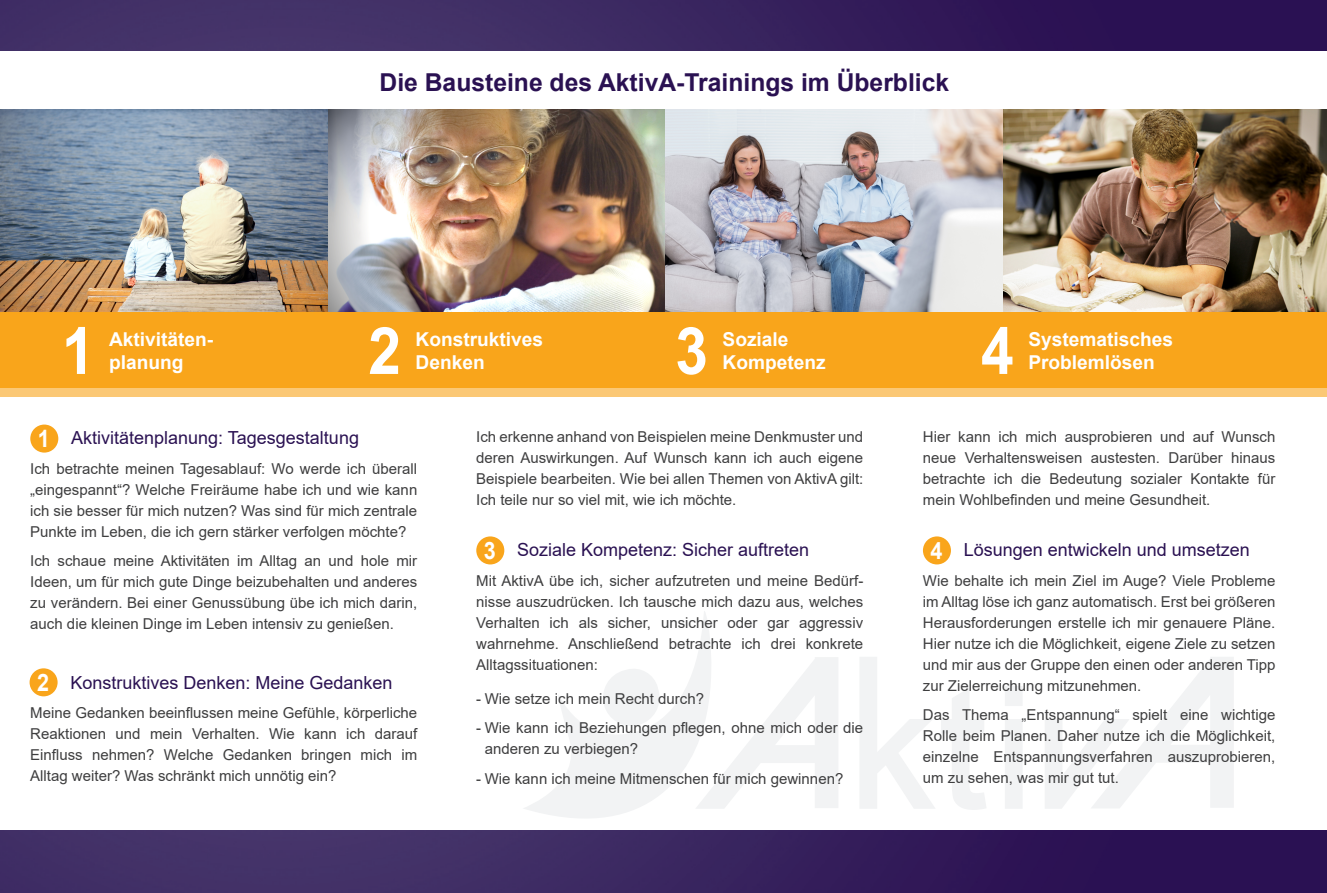
<style>
.page{position:relative;width:1327px;height:893px;background:#fff}
.page>*{position:absolute;margin:0;border:0;box-sizing:border-box;transform-origin:0 0}
.t1{font:700 65.4px "Arial";color:#fff;scale:.9 1}
.Überschrift_1{font:700 24.75px "Arial";color:#2a1152}
.Überschrift_2{font:700 24px "Arial";color:#fff;scale:.9 1}
.t2{font:700 19.2px/23px "Arial";color:#fff}
.Überschrift_2-2{font:18px "Arial";color:#2a1152}
.Aufzählung{font:15px/21px "Arial";color:#3e3e3f;text-align:justify}
</style>
<div class="page">
<img style="left:0;top:0;width:1327px;height:893px">
<div style="left:0;top:51px;width:1327px;height:778px;background:#fff"></div>
<svg style="left:860px;top:657px;width:75px;height:152px"></svg>
<svg style="left:941px;top:688px;width:45px;height:122px"></svg>
<svg style="left:1005px;top:686px;width:17px;height:20px"></svg>
<div style="left:1005px;top:719px;width:17px;height:90px;background:#f2f3f4"></div>
<svg style="left:718px;top:657px;width:120px;height:152px"></svg>
<svg style="left:1045px;top:657px;width:188px;height:152px"></svg>
<svg style="left:522px;top:611px;width:196px;height:233px"></svg>
<div style="left:0;top:312px;width:1327px;height:84px;background:#f9a51b"></div>
<div style="left:0;top:388px;width:1327px;height:9px;background:#fbc875"></div>
<div style="left:30px;top:425px;width:28px;height:28px;background:#f9a51b;border-radius:50%"></div>
<div style="left:476px;top:536px;width:28px;height:28px;background:#f9a51b;border-radius:50%"></div>
<div style="left:923px;top:536px;width:28px;height:28px;background:#f9a51b;border-radius:50%"></div>
<div style="left:30px;top:668px;width:28px;height:28px;background:#f9a51b;border-radius:50%"></div>
<img style="left:0;top:109px;width:1327px;height:203px">
<p class="Überschrift_1" style="left:379px;top:64px;width:571px">Die Bausteine des AktivA-Trainings im Überblick</p>
<p class="t1" style="left:62px;top:305px;width:38px">1</p>
<p class="t1" style="left:368px;top:305px;width:38px">2</p>
<p class="t1" style="left:675px;top:305px;width:38px">3</p>
<p class="t2" style="left:109px;top:328px;width:106px">Aktivitäten&shy;planung</p>
<p class="t2" style="left:416px;top:328px;width:129px">Konstruktives<br>Denken</p>
<p class="t2" style="left:722px;top:328px;width:67px">Soziale</p>
<p class="t2" style="left:722px;top:351px;width:105px">Kompetenz</p>
<p class="t1" style="left:981px;top:305px;width:38px">4</p>
<p class="t2" style="left:1028px;top:328px;width:146px">Systematisches<br>Problemlösen</p>
<p class="Überschrift_2" style="left:38px;top:422px;width:15px">1</p>
<p class="Überschrift_2-2" style="left:71px;top:425px;width:289px">Aktivitätenplanung: Tagesgestaltung</p>
<p class="Aufzählung" style="left:30px;top:458px;width:388px">Ich betrachte meinen Tagesablauf: Wo werde ich überall „eingespannt“? Welche Freiräume habe ich und wie kann ich sie besser für mich nutzen? Was sind für mich zentrale Punkte im Leben, die ich gern stärker verfolgen möchte?</p>
<p class="Aufzählung" style="left:30px;top:550px;width:388px">Ich schaue meine Aktivitäten im Alltag an und hole mir Ideen, um für mich gute Dinge beizubehalten und anderes zu verändern. Bei einer Genussübung übe ich mich darin, auch die kleinen Dinge im Leben intensiv zu genießen.</p>
<p class="Überschrift_2" style="left:37px;top:666px;width:15px">2</p>
<p class="Überschrift_2-2" style="left:70px;top:670px;width:324px">Konstruktives Denken: Meine Gedanken</p>
<p class="Aufzählung" style="left:30px;top:702px;width:388px">Meine Gedanken beeinflussen meine Gefühle, körperliche Reaktionen und mein Verhalten. Wie kann ich darauf Einfluss nehmen? Welche Gedanken bringen mich im Alltag weiter? Was schränkt mich unnötig ein?</p>
<p class="Aufzählung" style="left:923px;top:426px;width:354px">Hier kann ich mich ausprobieren und auf Wunsch neue Verhaltensweisen austesten. Darüber hinaus betrachte ich die Bedeutung sozialer Kontakte für mein Wohlbefinden und meine Gesundheit.</p>
<p class="Überschrift_2-2" style="left:963px;top:538px;width:288px">Lösungen entwickeln und umsetzen</p>
<p class="Aufzählung" style="left:923px;top:570px;width:354px">Wie behalte ich mein Ziel im Auge? Viele Probleme im Alltag löse ich ganz automatisch. Erst bei größeren Herausforderungen erstelle ich mir genauere Pläne.<br>Hier nutze ich die Möglichkeit, eigene Ziele zu setzen und mir aus der Gruppe den einen oder anderen Tipp zur Zielerreichung mitzunehmen.</p>
<p class="Aufzählung" style="left:923px;top:704px;width:354px">Das Thema „Entspannung“ spielt eine wichtige Rolle beim Planen. Daher nutze ich die Möglichkeit, einzelne Entspannungsverfahren auszuprobieren, um zu sehen, was mir gut tut.</p>
<p class="Aufzählung" style="left:476px;top:426px;width:388px">Ich erkenne anhand von Beispielen meine Denkmuster und deren Auswirkungen. Auf Wunsch kann ich auch eigene Beispiele bearbeiten. Wie bei allen Themen von AktivA gilt:<br>Ich teile nur so viel mit, wie ich möchte.</p>
<p class="Überschrift_2-2" style="left:517px;top:538px;width:294px">Soziale Kompetenz: Sicher auftreten</p>
<p class="Aufzählung" style="left:476px;top:570px;width:388px">Mit AktivA übe ich, sicher aufzutreten und meine Bedürf&shy;nisse auszudrücken. Ich tausche mich dazu aus, welches Verhalten ich als sicher, unsicher oder gar aggressiv wahrnehme. Anschließend betrachte ich drei konkrete Alltagssituationen:</p>
<p class="Aufzählung" style="left:476px;top:688px;width:229px">- Wie setze ich mein Recht durch?</p>
<p class="Aufzählung" style="left:485px;top:717px;width:380px;text-indent:-9px">- Wie kann ich Beziehungen pflegen, ohne mich oder die anderen zu verbiegen?</p>
<p class="Aufzählung" style="left:476px;top:768px;width:368px">- Wie kann ich meine Mitmenschen für mich gewinnen?</p>
<p class="Überschrift_2" style="left:484px;top:534px;width:15px">3</p>
<p class="Überschrift_2" style="left:930px;top:534px;width:15px">4</p>
</div>
